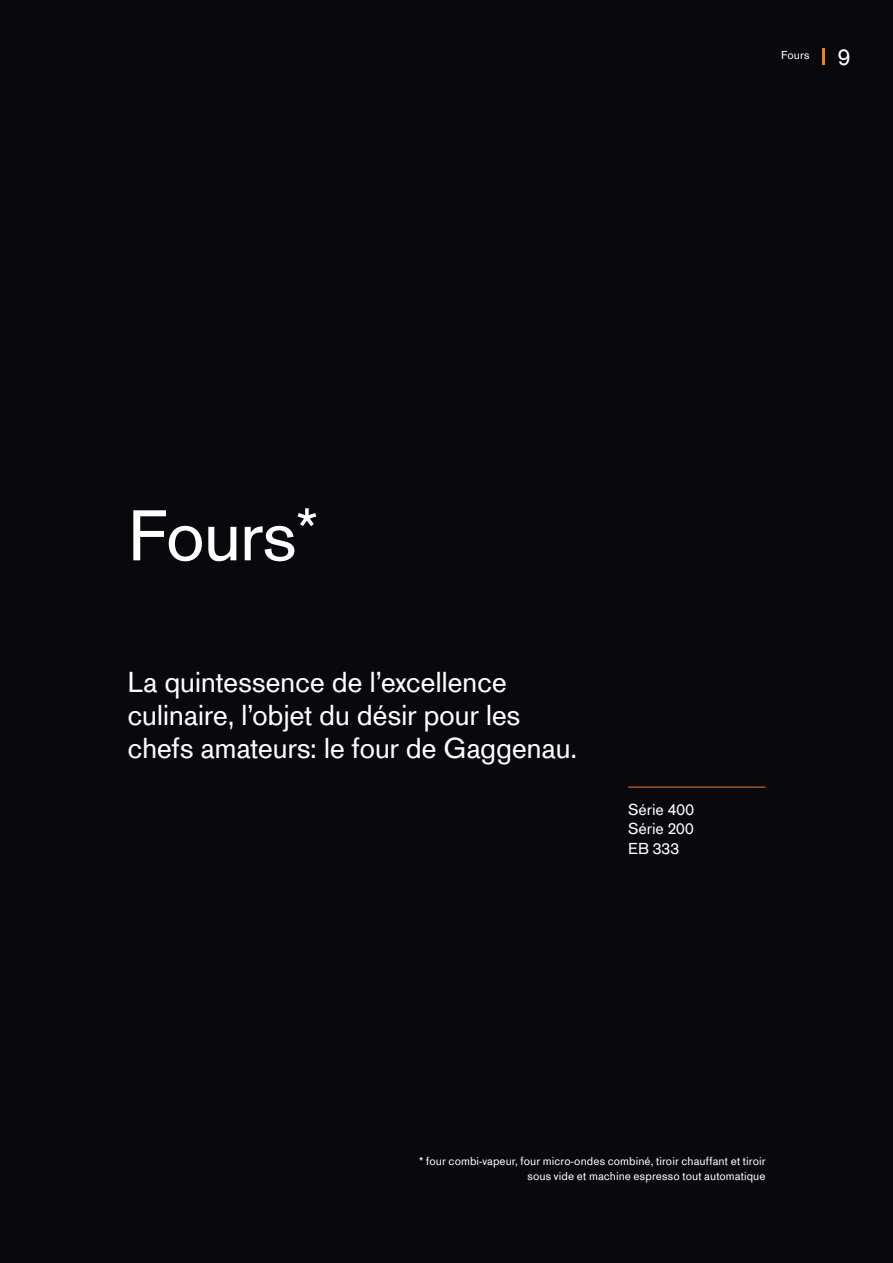
<style>
.page{position:relative;width:893px;height:1263px;background:#08080d}
.page>*{position:absolute;margin:0;border:0;box-sizing:border-box;transform-origin:0 0}
.t1{font:75px "Gaggenau";letter-spacing:-.025em;color:#fff}
.t2{font:30px/33px "Gaggenau";letter-spacing:-.015em;color:#fff}
.t3{font:16.5px/19.5px "Gaggenau";color:#fff;text-align:justify}
.t4{font:12px/15px "Gaggenau";letter-spacing:.005em;color:#fff;text-align:right}
.s1{font-size:24px}
</style>
<div class="page">
<hr style="left:822px;top:49px;width:3px;height:16px;background:#f48026">
<hr style="left:628px;top:787px;width:137px;height:1px;background:#f48026">
<p class="t4" style="left:781px;top:47px;width:71px">Fours <span class="s1">9</span></p>
<h1 class="t1" style="left:128px;top:491px;width:193px">Fours<sup>*</sup></h1>
<h2 class="t2" style="left:128px;top:665px;width:451px">La quintessence de l’excellence culinaire, l’objet du désir pour les chefs amateurs: le four de Gaggenau.</h2>
<h3 class="t3" style="left:628px;top:799px;width:67px">Série 400<br>Série 200<br>EB 333</h3>
<p class="t4" style="left:419px;top:1153px;width:348px">* four combi-vapeur, four micro-ondes combiné, tiroir chauffant et tiroir sous vide et machine espresso tout automatique</p>
</div>
